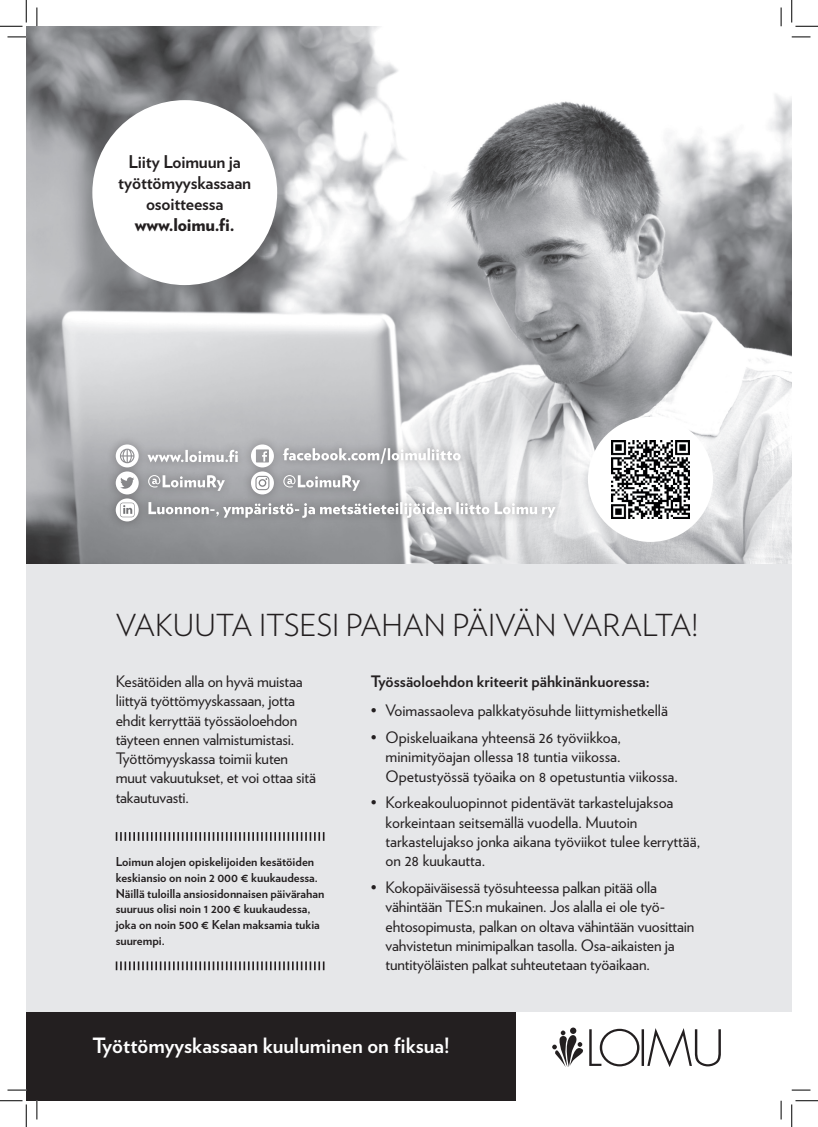
<style>
.page{position:relative;width:818px;height:1127px;background:#fff}
.page>*{position:absolute;margin:0;border:0;box-sizing:border-box;transform-origin:0 0}
.t1{font:300 30.25px "Verlag";letter-spacing:-.005em;color:#231f20}
.t2{font:700 21px "Verlag";color:#fff}
.t3{font:700 17.5px/21px "Verlag";letter-spacing:-.01em;color:#231f20;text-align:center}
.t4{font:900 17.5px "Verlag";letter-spacing:-.01em;color:#231f20}
.t5{font:15.75px/19.2px "Verlag";letter-spacing:-.01em;color:#231f20}
.t6{font:700 15.75px "Verlag";color:#231f20}
.t7{font:700 12.25px/15.8px "Verlag";color:#231f20}
</style>
<div class="page">
<svg style="left:552px;top:1027px;width:169px;height:39px"></svg>
<div style="left:26px;top:1010px;width:490px;height:90px;background:#231f20"></div>
<div style="left:26px;top:436px;width:766px;height:574px;background:#e6e7e9"></div>
<img style="left:26px;top:26px;width:766px;height:537px">
<div style="left:92px;top:100px;width:185px;height:185px;background:#fff;border-radius:50%"></div>
<div style="left:588px;top:416px;width:125px;height:126px;background:#fff;border-radius:50%"></div>
<svg style="left:116px;top:961px;width:208px;height:8px"></svg>
<svg style="left:116px;top:832px;width:208px;height:8px"></svg>
<div style="left:106px;top:435px;width:458px;height:95px;background:#231f20;opacity:.4"></div>
<svg style="left:283px;top:448px;width:178px;height:15px"></svg>
<svg style="left:148px;top:475px;width:77px;height:15px"></svg>
<svg style="left:251px;top:444px;width:23px;height:50px"></svg>
<svg style="left:283px;top:475px;width:77px;height:15px"></svg>
<svg style="left:148px;top:502px;width:408px;height:15px;background:#bebfc0"></svg>
<svg style="left:147px;top:449px;width:91px;height:13px"></svg>
<svg style="left:116px;top:444px;width:23px;height:77px;background:#cbcbcd"></svg>
<img style="left:612px;top:440px;width:77px;height:78px">
<svg style="left:8px;top:36px;width:18px;height:2px"></svg>
<svg style="left:792px;top:36px;width:18px;height:2px"></svg>
<svg style="left:8px;top:1089px;width:18px;height:1px"></svg>
<svg style="left:792px;top:1089px;width:18px;height:1px"></svg>
<svg style="left:36px;top:8px;width:2px;height:18px"></svg>
<svg style="left:36px;top:1100px;width:2px;height:19px"></svg>
<svg style="left:780px;top:8px;width:2px;height:18px"></svg>
<svg style="left:780px;top:1100px;width:2px;height:19px"></svg>
<svg style="left:0;top:0;width:27px;height:27px"></svg>
<svg style="left:0;top:1100px;width:27px;height:26px"></svg>
<svg style="left:791px;top:0;width:27px;height:27px"></svg>
<svg style="left:791px;top:1100px;width:27px;height:26px"></svg>
<p class="t3" style="left:118px;top:150px;width:134px">Liity Loimuun ja työttömyyskassaan osoitteessa</p>
<p class="t4" style="left:135px;top:210px;width:101px">www.loimu.fi.</p>
<h1 class="t1" style="left:116px;top:603px;width:584px">VAKUUTA ITSESI PAHAN PÄIVÄN VARALTA!</h1>
<p class="t5" style="left:116px;top:670px;width:202px">Kesätöiden alla on hyvä muistaa liittyä työttömyyskassaan, jotta ehdit kerryttää työssäoloehdon täyteen ennen valmistumistasi.<br>Työttömyyskassa toimii kuten muut vakuutukset, et voi ottaa sitä takautuvasti.</p>
<p class="t6" style="left:371px;top:668px;width:280px">Työssäoloehdon kriteerit pähkinänkuoressa:</p>
<p class="t5" style="left:371px;top:700px;width:299px">• Voimassaoleva palkkatyösuhde liittymishetkellä</p>
<p class="t5" style="left:386px;top:726px;width:294px;text-indent:-15px">• Opiskeluaikana yhteensä 26 työviikkoa, minimityöajan ollessa 18 tuntia viikossa.<br>Opetustyössä työaika on 8 opetustuntia viikossa.</p>
<p class="t5" style="left:386px;top:792px;width:316px;text-indent:-15px">• Korkeakouluopinnot pidentävät tarkastelujaksoa korkeintaan seitsemällä vuodella. Muutoin tarkastelujakso jonka aikana työviikot tulee kerryttää, on 28 kuukautta.</p>
<p class="t5" style="left:386px;top:876px;width:310px;text-indent:-15px">• Kokopäiväisessä työsuhteessa palkan pitää olla vähintään TES:n mukainen. Jos alalla ei ole työ&shy;ehtosopimusta, palkan on oltava vähintään vuosittain vahvistetun minimipalkan tasolla. Osa-aikaisten ja tuntityöläisten palkat suhteutetaan työaikaan.</p>
<p class="t7" style="left:116px;top:852px;width:210px">Loimun alojen opiskelijoiden kesätöiden keskiansio on noin 2 000 € kuukaudessa.<br>Näillä tuloilla ansiosidonnaisen päivärahan suuruus olisi noin 1 200 € kuukaudessa, joka on noin 500 € Kelan maksamia tukia suurempi.</p>
<h2 class="t2" style="left:92px;top:1029px;width:359px">Työttömyyskassaan kuuluminen on fiksua!</h2>
</div>
